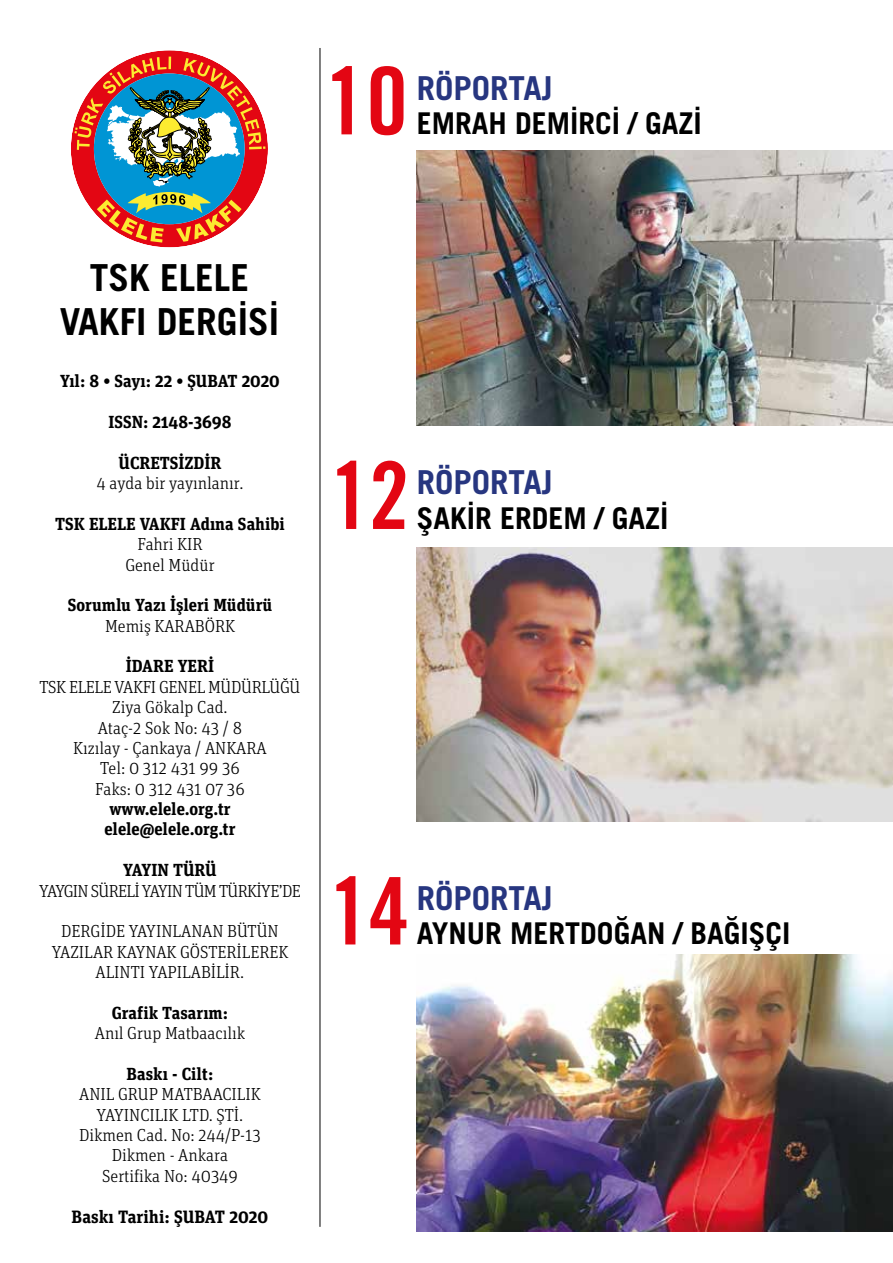
<style>
.page{position:relative;width:893px;height:1263px;background:#fff}
.page>*{position:absolute;margin:0;border:0;box-sizing:border-box;transform-origin:0 0}
.t1{font:93.3px "Trade Gothic LT Bold Cond Twenty";color:#e30613}
.t2{font:700 37.2px/44.7px "Trade Gothic LT";color:#000;text-align:center}
.t3{font:700 33px "Trade Gothic LT";color:#273680}
.t4{font:700 30px "Trade Gothic LT";color:#000}
.t5{font:700 17.85px "Unit Slab Pro";color:#000}
.t6{font:300 17.4px/20.4px "Unit Slab Pro";color:#000;text-align:center}
.t7{font:700 17.4px/20.4px "Unit Slab Pro";color:#000}
.t8{font:300 17.4px "Unit Slab Pro";letter-spacing:-.04em;color:#000}
</style>
<div class="page">
<svg style="left:71px;top:51px;width:196px;height:196px"></svg>
<hr style="left:320px;top:48px;width:1px;height:1179px;background:#000">
<img style="left:417px;top:151px;width:476px;height:274px">
<img style="left:417px;top:547px;width:476px;height:275px">
<img style="left:417px;top:955px;width:476px;height:276px">
<h1 class="t1" style="left:325px;top:44px;width:84px">10</h1>
<h3 class="t3" style="left:417px;top:68px;width:138px">RÖPORTAJ</h3>
<h3 class="t4" style="left:417px;top:105px;width:282px">EMRAH DEMİRCİ / GAZI</h3>
<h2 class="t2" style="left:60px;top:254px;width:221px">TSK ELELE<br>VAKFI DERGİSİ</h2>
<p class="t7" style="left:60px;top:370px;width:221px">Yıl: 8 • Sayı: 22 • ŞUBAT 2020</p>
<p class="t7" style="left:108px;top:411px;width:125px">ISSN: 2148-3698</p>
<p class="t7" style="left:119px;top:451px;width:104px">ÜCRETSİZDİR</p>
<p class="t6" style="left:96px;top:472px;width:149px">4 ayda bir yayınlanır.</p>
<p class="t7" style="left:55px;top:512px;width:231px">TSK ELELE VAKFI Adına Sahibi</p>
<p class="t6" style="left:125px;top:533px;width:91px">Fahri KIR<br>Genel Müdür</p>
<p class="t7" style="left:68px;top:594px;width:206px">Sorumlu Yazı İşleri Müdürü</p>
<p class="t6" style="left:105px;top:615px;width:131px">Memiş KARABÖRK</p>
<p class="t7" style="left:126px;top:655px;width:90px">İDARE YERİ</p>
<p class="t6" style="left:39px;top:676px;width:263px">TSK ELELE VAKFI GENEL MÜDÜRLÜĞÜ<br>Ziya Gökalp Cad.<br>Ataç-2 Sok No: 43 / 8<br>Kızılay - Çankaya / ANKARA<br>Tel: 0 312 431 99 36<br>Faks: 0 312 431 07 36</p>
<p class="t7" style="left:104px;top:798px;width:133px">www.elele.org.tr elele@elele.org.tr</p>
<p class="t7" style="left:123px;top:859px;width:95px">YAYIN TÜRÜ</p>
<p class="t8" style="left:39px;top:879px;width:263px">YAYGIN SÜRELİ YAYIN TÜM TÜRKİYE’DE</p>
<p class="t6" style="left:52px;top:920px;width:238px">DERGİDE YAYINLANAN BÜTÜN<br>YAZILAR KAYNAK GÖSTERİLEREK<br>ALINTI YAPILABİLİR.</p>
<p class="t7" style="left:112px;top:1001px;width:118px">Grafik Tasarım:</p>
<p class="t6" style="left:95px;top:1022px;width:152px">Anıl Grup Matbaacılık</p>
<p class="t7" style="left:127px;top:1063px;width:88px">Baskı - Cilt:</p>
<p class="t6" style="left:79px;top:1083px;width:183px">ANIL GRUP MATBAACILIK<br>YAYINCILIK LTD. ŞTİ.<br>Dikmen Cad. No: 244/P-13<br>Dikmen - Ankara<br>Sertifika No: 40349</p>
<p class="t5" style="left:72px;top:1204px;width:198px">Baskı Tarihi: ŞUBAT 2020</p>
<h1 class="t1" style="left:330px;top:439px;width:81px">12</h1>
<h3 class="t3" style="left:417px;top:462px;width:138px">RÖPORTAJ</h3>
<h3 class="t4" style="left:417px;top:500px;width:249px">ŞAKİR ERDEM / GAZI</h3>
<h1 class="t1" style="left:329px;top:854px;width:82px">14</h1>
<h3 class="t3" style="left:417px;top:878px;width:138px">RÖPORTAJ</h3>
<h3 class="t4" style="left:417px;top:915px;width:375px">AYNUR MERTDOĞAN / BAĞIŞÇI</h3>
</div>
